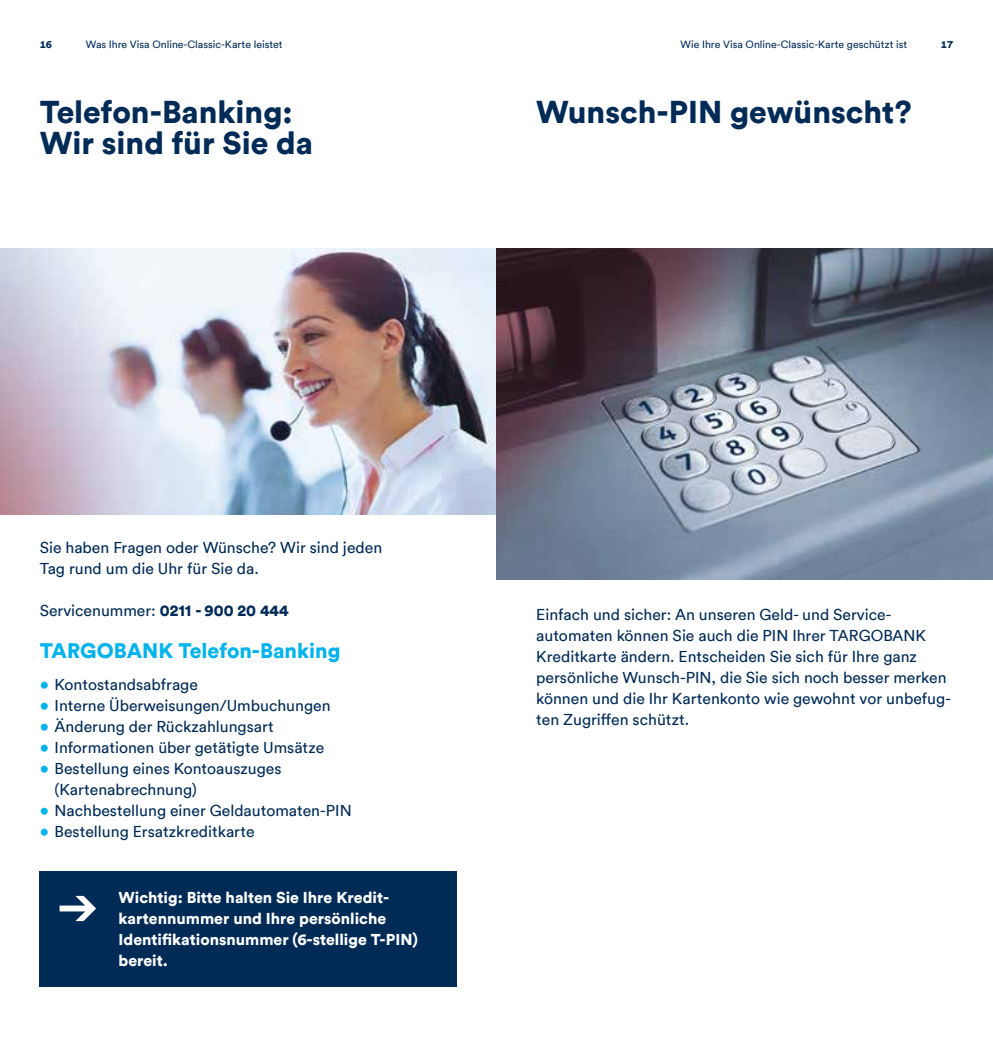
<style>
.page{position:relative;width:993px;height:1042px;background:#fff}
.page>*{position:absolute;margin:0;border:0;box-sizing:border-box;transform-origin:0 0}
.t1{font:900 31.5px/31.5px "Circular Pro TT";color:#002b57}
.t2{font:900 21px "Circular Pro TT";color:#00b3ec}
.t3{font:15.75px/21px "Circular Pro TT";color:#002b57}
.t4{font:900 15.75px/21px "Circular Pro TT";color:#fff}
.t5{font:10.5px "Circular Pro TT";color:#002b57}
.t6{font:900 10.5px "Circular Pro TT";color:#002b57}
.s1{font-weight:900}
.s2{font-size:16.62px;color:#00b3ec}
</style>
<div class="page">
<div style="left:40px;top:872px;width:416px;height:115px;background:#002b57"></div>
<svg style="left:60px;top:896px;width:36px;height:25px"></svg>
<img style="left:0;top:249px;width:496px;height:266px">
<img style="left:496px;top:248px;width:496px;height:331px">
<p class="t6" style="left:40px;top:37px;width:14px">16</p>
<p class="t5" style="left:86px;top:37px;width:198px">Was Ihre Visa Online-Classic-Karte leistet</p>
<p class="t5" style="left:680px;top:37px;width:228px">Wie Ihre Visa Online-Classic-Karte geschützt ist</p>
<p class="t6" style="left:940px;top:37px;width:14px">17</p>
<h1 class="t1" style="left:40px;top:94px;width:275px">Telefon-Banking:<br>Wir sind für Sie da</h1>
<h1 class="t1" style="left:536px;top:94px;width:377px">Wunsch-PIN gewünscht?</h1>
<p class="t3" style="left:40px;top:536px;width:344px">Sie haben Fragen oder Wünsche? Wir sind jeden<br>Tag rund um die Uhr für Sie da.</p>
<p class="t3" style="left:40px;top:599px;width:250px">Servicenummer: <span class="s1">0211 - 900 20 444</span></p>
<h2 class="t2" style="left:40px;top:636px;width:302px">TARGOBANK Telefon-Banking</h2>
<p class="t3" style="left:40px;top:673px;width:160px"><span class="s2">•</span> Kontostandsabfrage</p>
<p class="t3" style="left:40px;top:694px;width:292px"><span class="s2">•</span> Interne Überweisungen/Umbuchungen</p>
<p class="t3" style="left:40px;top:715px;width:235px"><span class="s2">•</span> Änderung der Rückzahlungsart</p>
<p class="t3" style="left:40px;top:736px;width:286px"><span class="s2">•</span> Informationen über getätigte Umsätze</p>
<p class="t3" style="left:55px;top:757px;width:228px;text-indent:-15px"><span class="s2">•</span> Bestellung eines Kontoauszuges (Kartenabrechnung)</p>
<p class="t3" style="left:40px;top:799px;width:313px"><span class="s2">•</span> Nachbestellung einer Geldautomaten-PIN</p>
<p class="t3" style="left:40px;top:820px;width:216px"><span class="s2">•</span> Bestellung Ersatzkreditkarte</p>
<p class="t4" style="left:118px;top:886px;width:301px">Wichtig: Bitte halten Sie Ihre Kredit&shy;kartennummer und Ihre persönliche<br>Identifikationsnummer (6-stellige T-PIN) bereit.</p>
<p class="t3" style="left:536px;top:603px;width:416px">Einfach und sicher: An unseren Geld- und Service&shy;automaten können Sie auch die PIN Ihrer TARGOBANK Kreditkarte ändern. Entscheiden Sie sich für Ihre ganz persönliche Wunsch-PIN, die Sie sich noch besser merken können und die Ihr Kartenkonto wie gewohnt vor unbefug&shy;ten Zugriffen schützt.</p>
</div>
